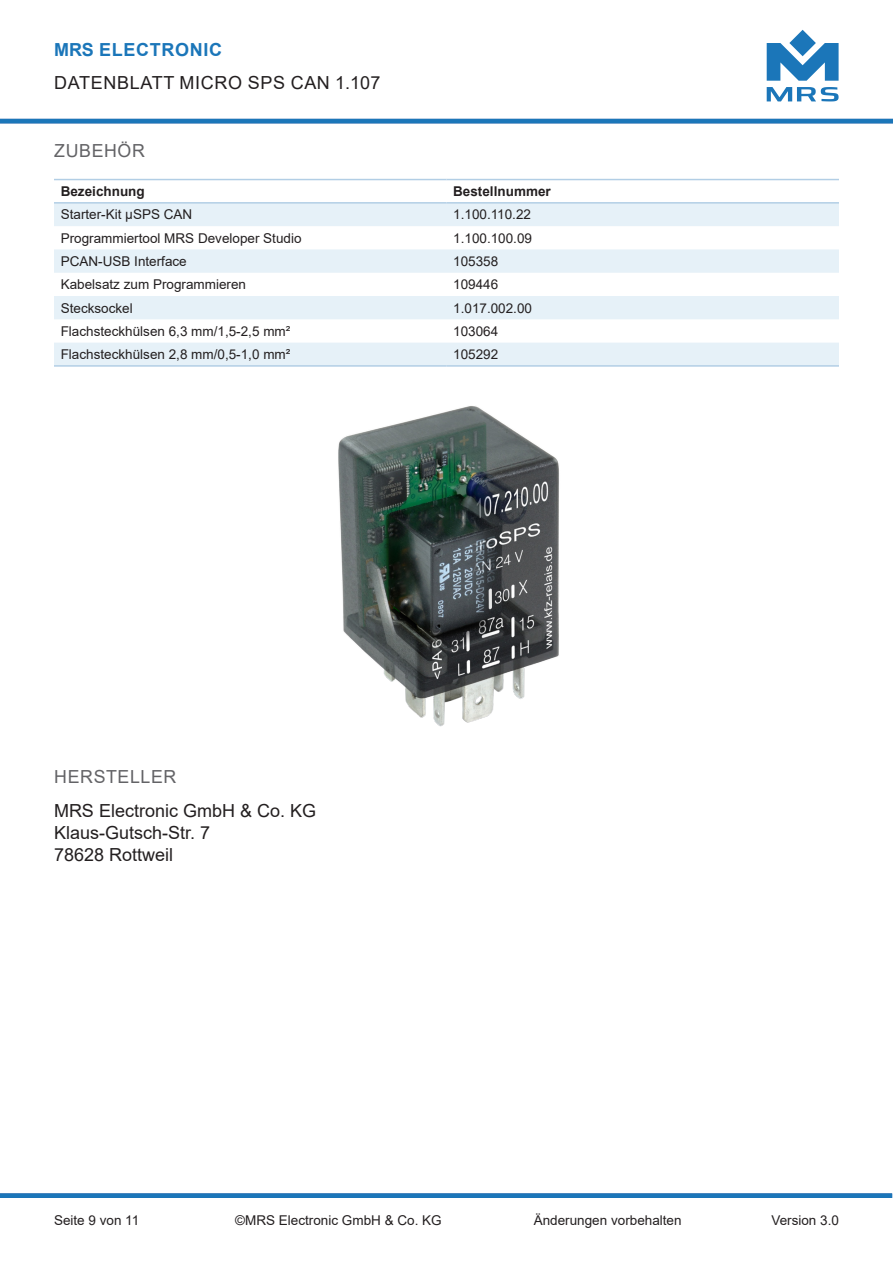
<style>
.page{position:relative;width:893px;height:1263px;background:#fff}
.page>*{position:absolute;margin:0;border:0;box-sizing:border-box;transform-origin:0 0}
.t1{font:18px "Arial";color:#231f20}
.t2{font:18px "Arial";letter-spacing:.035em;color:#231f20}
.t3{font:18px "Arial";letter-spacing:.035em;color:#636366}
.t4{font:700 18px "Arial";letter-spacing:.035em;color:#1b76b9}
.Text{font:13.5px "Arial";color:#231f20}
.Test_Fett{font:700 13.5px "Arial";color:#231f20}
</style>
<div class="page">
<svg style="left:767px;top:87px;width:72px;height:14px"></svg>
<svg style="left:767px;top:30px;width:72px;height:51px"></svg>
<div style="left:0;top:1193px;width:892px;height:5px;background:#1b76b9"></div>
<hr style="left:0;top:119px;width:893px;height:4px;background:#1b76b9">
<svg style="left:54px;top:204px;width:785px;height:161px;fill:#e6f1f8"></svg>
<hr style="left:54px;top:202px;width:392px;height:2px;background:#b2cee5">
<hr style="left:446px;top:202px;width:393px;height:2px;background:#b2cee5">
<hr style="left:54px;top:179px;width:392px;height:1px;background:#b2cee5">
<hr style="left:446px;top:179px;width:393px;height:1px;background:#b2cee5">
<hr style="left:54px;top:365px;width:392px;height:2px;background:#b2cee5">
<hr style="left:446px;top:365px;width:393px;height:2px;background:#b2cee5">
<img style="left:338px;top:406px;width:221px;height:321px">
<h1 class="t4" style="left:54px;top:37px;width:169px">MRS ELECTRONIC</h1>
<h1 class="t2" style="left:54px;top:70px;width:328px">DATENBLATT MICRO SPS CAN 1.107</h1>
<p class="t3" style="left:54px;top:138px;width:92px">ZUBEHÖR</p>
<p class="Test_Fett" style="left:61px;top:182px;width:86px">Bezeichnung</p>
<p class="Test_Fett" style="left:453px;top:182px;width:99px">Bestellnummer</p>
<p class="Text" style="left:61px;top:205px;width:133px">Starter-Kit µSPS CAN</p>
<p class="Text" style="left:453px;top:205px;width:79px">1.100.110.22</p>
<p class="Text" style="left:61px;top:229px;width:242px">Programmiertool MRS Developer Studio</p>
<p class="Text" style="left:453px;top:229px;width:80px">1.100.100.09</p>
<p class="Text" style="left:61px;top:252px;width:128px">PCAN-USB Interface</p>
<p class="Text" style="left:453px;top:252px;width:47px">105358</p>
<p class="Text" style="left:61px;top:275px;width:187px">Kabelsatz zum Programmieren</p>
<p class="Text" style="left:453px;top:275px;width:47px">109446</p>
<p class="Text" style="left:61px;top:299px;width:74px">Stecksockel</p>
<p class="Text" style="left:453px;top:299px;width:80px">1.017.002.00</p>
<p class="Text" style="left:61px;top:322px;width:231px">Flachsteckhülsen 6,3 mm/1,5-2,5 mm²</p>
<p class="Text" style="left:453px;top:322px;width:47px">103064</p>
<p class="Text" style="left:61px;top:345px;width:231px">Flachsteckhülsen 2,8 mm/0,5-1,0 mm²</p>
<p class="Text" style="left:453px;top:345px;width:47px">105292</p>
<p class="t3" style="left:54px;top:764px;width:124px">HERSTELLER</p>
<p class="t1" style="left:54px;top:798px;width:264px">MRS Electronic GmbH &amp; Co. KG</p>
<p class="t1" style="left:54px;top:820px;width:158px">Klaus-Gutsch-Str. 7</p>
<p class="t1" style="left:54px;top:842px;width:121px">78628 Rottweil</p>
<p class="Text" style="left:54px;top:1211px;width:87px">Seite 9 von 11</p>
<p class="Text" style="left:235px;top:1211px;width:208px">©MRS Electronic GmbH &amp; Co. KG</p>
<p class="Text" style="left:534px;top:1211px;width:149px">Änderungen vorbehalten</p>
<p class="Text" style="left:771px;top:1211px;width:69px">Version 3.0</p>
</div>
